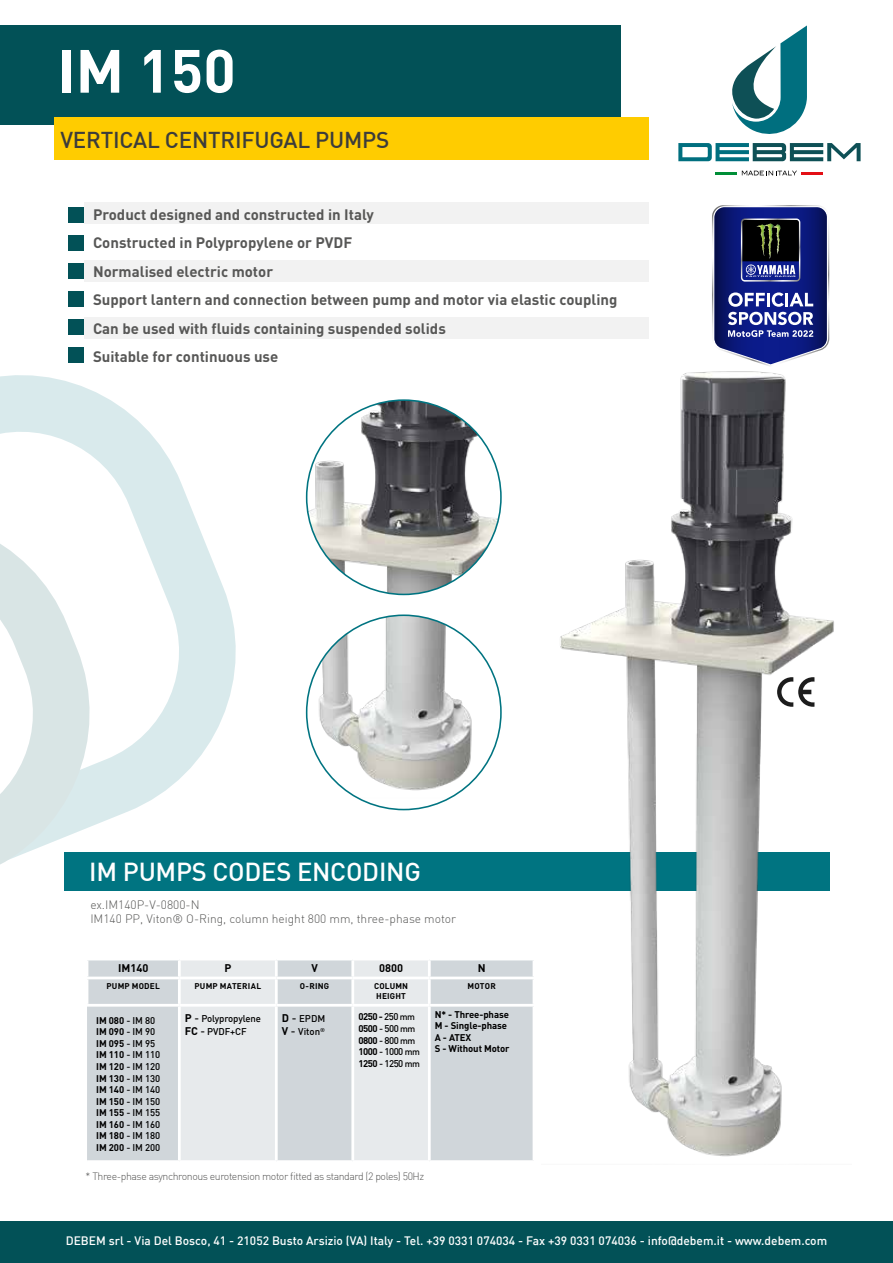
<style>
.page{position:relative;width:893px;height:1263px;background:#fff}
.page>*{position:absolute;margin:0;border:0;box-sizing:border-box;transform-origin:0 0}
.t1{font:700 60px "DIN Pro";color:#fff}
.t2{font:500 25.5px "DIN";letter-spacing:-.01em;color:#fff}
.t3{font:500 22.5px "DIN";letter-spacing:-.01em;color:#3c3c3b}
.t4{font:700 15px/28.5px "DIN Pro";color:#575756}
.t5{font:500 12px "DIN";color:#fff}
.t6{font:300 12px/14.4px "DIN";color:#575756}
.t7{font:700 11.1px "DIN Pro";color:#000}
.t8{font:300 10.5px "DIN";letter-spacing:-.04em;color:#575756}
.t9{font:500 9.6px/11.6px "DIN";letter-spacing:-.01em;color:#000}
.t10{font:700 9.6px/11.6px "DIN Pro";letter-spacing:-.01em;color:#000;text-align:justify}
.t11{font:500 9.6px/11.6px "DIN";letter-spacing:-.05em;color:#000}
.t12{font:700 8.25px/9.9px "DIN Pro";letter-spacing:.03em;color:#000}
.s1{font-family:"DIN Pro";font-weight:700;font-size:11.1px}
.s2{font-size:11.1px}
.s3{font-family:"DIN";font-weight:500}
.s4{font-family:"DIN";font-weight:500;font-size:9px}
.s5{font-family:"DIN Pro";font-weight:700}
.s6{font-size:9px}
</style>
<div class="page">
<div style="left:0;top:1221px;width:893px;height:42px;background:#025157"></div>
<svg style="left:0;top:375px;width:289px;height:516px"></svg>
<svg style="left:0;top:481px;width:154px;height:410px"></svg>
<div style="left:0;top:25px;width:621px;height:100px;background:#025157"></div>
<div style="left:54px;top:117px;width:594px;height:43px;background:#fc0"></div>
<hr style="left:715px;top:172px;width:22px;height:3px;background:#008e37">
<hr style="left:801px;top:172px;width:22px;height:3px;background:#e30f15">
<svg style="left:742px;top:171px;width:55px;height:4px"></svg>
<svg style="left:678px;top:25px;width:183px;height:136px"></svg>
<svg style="left:712px;top:205px;width:117px;height:161px;background:#3f4885"></svg>
<div style="left:84px;top:202px;width:564px;height:22px;background:#f2f2f2"></div>
<div style="left:84px;top:260px;width:564px;height:22px;background:#f2f2f2"></div>
<div style="left:84px;top:318px;width:564px;height:21px;background:#f2f2f2"></div>
<div style="left:68px;top:207px;width:16px;height:16px;background:#025157"></div>
<div style="left:68px;top:235px;width:16px;height:16px;background:#025157"></div>
<div style="left:68px;top:263px;width:16px;height:16px;background:#025157"></div>
<div style="left:68px;top:291px;width:16px;height:16px;background:#025157"></div>
<div style="left:68px;top:319px;width:16px;height:16px;background:#025157"></div>
<div style="left:68px;top:347px;width:16px;height:16px;background:#025157"></div>
<div style="left:64px;top:852px;width:765px;height:38px;background:#007481"></div>
<img style="left:307px;top:617px;width:194px;height:181px">
<img style="left:307px;top:400px;width:194px;height:194px;border-radius:97px">
<div style="left:87px;top:960px;width:446px;height:200px;background:#d0d6da"></div>
<svg style="left:181px;top:960px;width:247px;height:200px;background:#e0e4e6"></svg>
<hr style="left:276px;top:976px;width:77px;height:3px;background:#fff">
<hr style="left:276px;top:1004px;width:77px;height:3px;background:#fff">
<hr style="left:275px;top:960px;width:3px;height:16px;background:#fff">
<hr style="left:179px;top:976px;width:97px;height:3px;background:#fff">
<hr style="left:275px;top:979px;width:3px;height:25px;background:#fff">
<hr style="left:179px;top:1004px;width:97px;height:3px;background:#fff">
<hr style="left:275px;top:1007px;width:3px;height:153px;background:#fff">
<hr style="left:178px;top:960px;width:3px;height:16px;background:#fff">
<hr style="left:86px;top:976px;width:93px;height:3px;background:#fff">
<hr style="left:178px;top:979px;width:3px;height:25px;background:#fff">
<hr style="left:86px;top:1004px;width:93px;height:3px;background:#fff">
<hr style="left:178px;top:1007px;width:3px;height:153px;background:#fff">
<svg style="left:87px;top:960px;width:1px;height:16px"></svg>
<hr style="left:86px;top:979px;width:2px;height:25px;background:#fff">
<hr style="left:351px;top:960px;width:3px;height:16px;background:#fff">
<hr style="left:353px;top:976px;width:76px;height:3px;background:#fff">
<hr style="left:351px;top:979px;width:3px;height:25px;background:#fff">
<hr style="left:353px;top:1004px;width:76px;height:3px;background:#fff">
<hr style="left:351px;top:1007px;width:3px;height:153px;background:#fff">
<hr style="left:428px;top:960px;width:3px;height:16px;background:#fff">
<hr style="left:429px;top:976px;width:106px;height:3px;background:#fff">
<hr style="left:428px;top:979px;width:3px;height:25px;background:#fff">
<hr style="left:429px;top:1004px;width:106px;height:3px;background:#fff">
<hr style="left:428px;top:1007px;width:3px;height:153px;background:#fff">
<img style="left:541px;top:371px;width:293px;height:786px">
<h1 class="t1" style="left:57px;top:21px;width:180px">IM 150</h1>
<h3 class="t3" style="left:60px;top:125px;width:330px">VERTICAL CENTRIFUGAL PUMPS</h3>
<p class="t4" style="left:93px;top:198px;width:526px">Product designed and constructed in Italy<br>Constructed in Polypropylene or PVDF<br>Normalised electric motor<br>Support lantern and connection between pump and motor via elastic coupling Can be used with fluids containing suspended solids<br>Suitable for continuous use</p>
<h2 class="t2" style="left:89px;top:856px;width:333px">IM PUMPS CODES ENCODING</h2>
<p class="t6" style="left:90px;top:897px;width:367px">ex.IM140P-V-0800-N<br>IM140 PP, Viton® O-Ring, column height 800 mm, three-phase motor</p>
<p class="t7" style="left:118px;top:959px;width:32px">IM140</p>
<p class="t7" style="left:224px;top:959px;width:8px">P</p>
<p class="t7" style="left:311px;top:959px;width:8px">V</p>
<p class="t7" style="left:379px;top:959px;width:25px">0800</p>
<p class="t7" style="left:478px;top:959px;width:9px">N</p>
<p class="t12" style="left:106px;top:980px;width:55px">PUMP MODEL</p>
<p class="t12" style="left:194px;top:980px;width:68px">PUMP MATERIAL</p>
<p class="t12" style="left:300px;top:980px;width:31px">O-RING</p>
<p class="t12" style="left:374px;top:980px;width:36px">COLUMN<br>HEIGHT</p>
<p class="t12" style="left:467px;top:980px;width:30px">MOTOR</p>
<p class="t9" style="left:185px;top:1011px;width:78px;line-height:13.2px"><span class="s1">P</span> <span class="s2">-</span> Polypropylene<br><span class="s1">FC</span> <span class="s2">-</span> PVDF+CF</p>
<p class="t9" style="left:282px;top:1011px;width:45px;line-height:13.2px"><span class="s1">D</span> <span class="s2">-</span> EPDM<br><span class="s1">V</span> <span class="s2">-</span> Viton<sup>®</sup></p>
<p class="t10" style="left:358px;top:1010px;width:58px">0250 - <span class="s3">250</span> <span class="s4">mm </span>0500 <span class="s3">- 500</span> <span class="s4">mm </span>0800 <span class="s3">- 800</span> <span class="s4">mm</span></p>
<p class="t11" style="left:358px;top:1046px;width:63px"><span class="s5">1000</span> - 1000 <span class="s6">mm<br></span><span class="s5">1250</span> - 1250 <span class="s6">mm</span></p>
<p class="t10" style="left:435px;top:1007px;width:76px;text-align:left">N* - Three-phase<br>M - Single-phase<br>A - ATEX<br>S - Without Motor</p>
<p class="t10" style="left:96px;top:1013px;width:60px">IM 080 <span class="s3">- IM 80<br></span>IM 090 <span class="s3">- IM 90<br></span>IM 095 <span class="s3">- IM 95</span></p>
<p class="t9" style="left:96px;top:1049px;width:65px;text-align:justify"><span class="s5">IM 110</span> - IM 110<br><span class="s5">IM 120</span> - IM 120<br><span class="s5">IM 130</span> - IM 130<br><span class="s5">IM 140</span> - IM 140<br><span class="s5">IM 150</span> - IM 150<br><span class="s5">IM 155</span> - IM 155<br><span class="s5">IM 160</span> - IM 160<br><span class="s5">IM 180</span> - IM 180<br><span class="s5">IM 200</span> - IM 200</p>
<p class="t8" style="left:86px;top:1169px;width:340px">* Three-phase asynchronous eurotension motor fitted as standard (2 poles) 50Hz</p>
<p class="t5" style="left:66px;top:1233px;width:763px">DEBEM srl - Via Del Bosco, 41 - 21052 Busto Arsizio (VA) Italy - Tel. +39 0331 074034 - Fax +39 0331 074036 - info@debem.it - www.debem.com</p>
</div>
